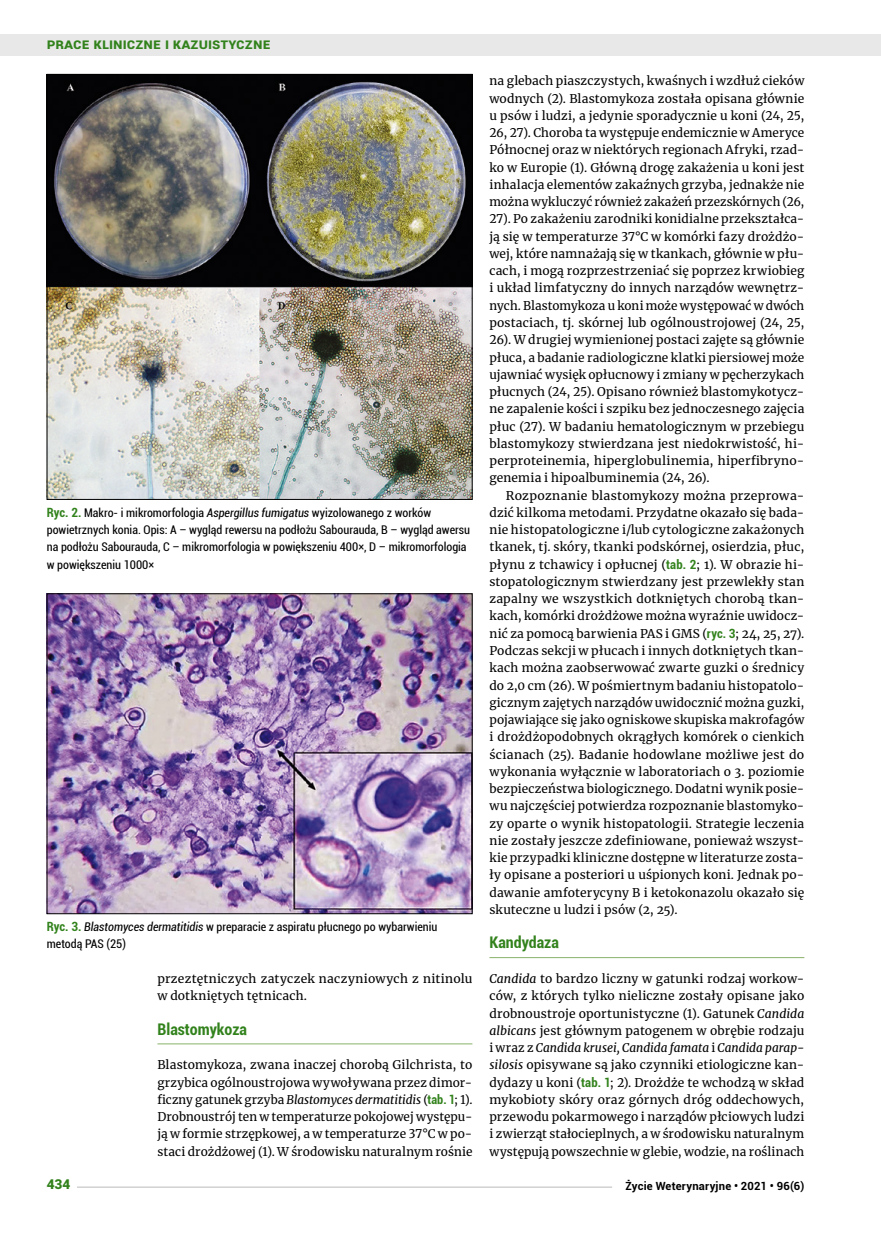
<style>
.page{position:relative;width:881px;height:1234px;background:#fff}
.page>*{position:absolute;margin:0;border:0;box-sizing:border-box;transform-origin:0 0}
.t1{font:700 condensed 16.05px "Roboto";color:#32821c}
.t2{font:700 15px "Roboto";color:#32821c}
.t3{font:900 13.5px "Roboto";color:#32821c}
.t4{font:12px/17.2px "Merriweather";letter-spacing:.015em;color:#000;text-align:justify}
.t5{font:condensed 12px/17.2px "Roboto";color:#000}
.t6{font:700 11.25px "Roboto";letter-spacing:.02em;color:#000}
.s1{font-weight:700;font-size:12.75px;color:#32821c}
.s2{font-style:italic}
.s3{font-family:"Roboto";font-weight:700;font-stretch:condensed;font-size:12.75px;color:#32821c}
</style>
<div class="page">
<hr style="left:157px;top:1043px;width:315px;height:1px;background:#96ba7b">
<hr style="left:489px;top:956px;width:315px;height:1px;background:#96ba7b">
<img style="left:49px;top:76px;width:421px;height:421px">
<img style="left:49px;top:595px;width:421px;height:316px">
<div style="left:47px;top:593px;width:425px;height:320px;border:1px solid #000"></div>
<div style="left:0;top:35px;width:880px;height:21px;background:#e8e8e8"></div>
<hr style="left:47px;top:1186px;width:565px;height:1px;background:#d2d1d1">
<div style="left:47px;top:1178px;width:30px;height:15px;background:#fff"></div>
<p class="t2" style="left:47px;top:33px;width:225px">Prace kliniczne i kazuistyczne</p>
<p class="t5" style="left:47px;top:503px;width:424px"><span class="s1">Ryc. 2.</span> Makro- i mikromorfologia <span class="s2">Aspergillus fumigatus</span> wyizolowanego z worków powietrznych konia. Opis: A – wygląd rewersu na podłożu Sabourauda, B – wygląd awersu na podłożu Sabourauda, C – mikromorfologia w powiększeniu 400×, D – mikromorfologia w powiększeniu 1000×</p>
<p class="t5" style="left:47px;top:917px;width:392px"><span class="s1">Ryc. 3.</span> <span class="s2">Blastomyces dermatitidis</span> w preparacie z aspiratu płucnego po wybarwieniu metodą PAS (25)</p>
<p class="t4" style="left:157px;top:969px;width:316px">przeztętniczych zatyczek naczyniowych z nitinolu w dotkniętych tętnicach.</p>
<h1 class="t1" style="left:157px;top:1017px;width:91px">Blastomykoza</h1>
<p class="t4" style="left:157px;top:1055px;width:316px">Blastomykoza, zwana inaczej chorobą Gilchrista, to grzybica ogólnoustrojowa wywoływana przez dimor&shy;ficzny gatunek grzyba <span class="s2">Blastomyces dermatitidis</span> (<span class="s3">tab. 1</span>; 1).<br>Drobnoustrój ten w temperaturze pokojowej występu&shy;ją w formie strzępkowej, a w temperaturze 37°C w po&shy;staci drożdżowej (1). W środowisku naturalnym rośnie</p>
<p class="t4" style="left:489px;top:72px;width:316px">na glebach piaszczystych, kwaśnych i wzdłuż cieków wodnych (2). Blastomykoza została opisana głównie u psów i ludzi, a jedynie sporadycznie u koni (24, 25, 26, 27). Choroba ta występuje endemicznie w Ameryce Północnej oraz w niektórych regionach Afryki, rzad&shy;ko w Europie (1). Główną drogę zakażenia u koni jest inhalacja elementów zakaźnych grzyba, jednakże nie można wykluczyć również zakażeń przezskórnych (26, 27). Po zakażeniu zarodniki konidialne przekształca&shy;ją się w temperaturze 37°C w komórki fazy drożdżo&shy;wej, które namnażają się w tkankach, głównie w płu&shy;cach, i mogą rozprzestrzeniać się poprzez krwiobieg i układ limfatyczny do innych narządów wewnętrz&shy;nych. Blastomykoza u koni może występować w dwóch postaciach, tj. skórnej lub ogólnoustrojowej (24, 25, 26). W drugiej wymienionej postaci zajęte są głównie płuca, a badanie radiologiczne klatki piersiowej może ujawniać wysięk opłucnowy i zmiany w pęcherzykach płucnych (24, 25). Opisano również blastomykotycz&shy;ne zapalenie kości i szpiku bez jednoczesnego zajęcia płuc (27). W badaniu hematologicznym w przebiegu blastomykozy stwierdzana jest niedokrwistość, hi&shy;perproteinemia, hiperglobulinemia, hiperfibryno&shy;genemia i hipoalbuminemia (24, 26).</p>
<p class="t4" style="left:489px;top:486px;width:316px;text-indent:16px">Rozpoznanie blastomykozy można przeprowa&shy;dzić kilkoma metodami. Przydatne okazało się bada&shy;nie histopatologiczne i/lub cytologiczne zakażonych tkanek, tj. skóry, tkanki podskórnej, osierdzia, płuc, płynu z tchawicy i opłucnej (<span class="s3">tab. 2</span>; 1). W obrazie hi&shy;stopatologicznym stwierdzany jest przewlekły stan zapalny we wszystkich dotkniętych chorobą tkan&shy;kach, komórki drożdżowe można wyraźnie uwidocz&shy;nić za pomocą barwienia PAS i GMS (<span class="s3">ryc. 3</span>; 24, 25, 27).<br>Podczas sekcji w płucach i innych dotkniętych tkan&shy;kach można zaobserwować zwarte guzki o średnicy do 2,0 cm (26). W pośmiertnym badaniu histopatolo&shy;gicznym zajętych narządów uwidocznić można guzki, pojawiające się jako ogniskowe skupiska makrofagów i drożdżopodobnych okrągłych komórek o cienkich ścianach (25). Badanie hodowlane możliwe jest do wykonania wyłącznie w laboratoriach o 3. poziomie bezpieczeństwa biologicznego. Dodatni wynik posie&shy;wu najczęściej potwierdza rozpoznanie blastomyko&shy;zy oparte o wynik histopatologii. Strategie leczenia nie zostały jeszcze zdefiniowane, ponieważ wszyst&shy;kie przypadki kliniczne dostępne w literaturze zosta&shy;ły opisane a posteriori u uśpionych koni. Jednak po&shy;dawanie amfoterycyny B i ketokonazolu okazało się skuteczne u ludzi i psów (2, 25).</p>
<h1 class="t1" style="left:489px;top:931px;width:71px">Kandydaza</h1>
<p class="t4" style="left:489px;top:969px;width:316px"><span class="s2">Candida</span> to bardzo liczny w gatunki rodzaj workow&shy;ców, z których tylko nieliczne zostały opisane jako drobnoustroje oportunistyczne (1). Gatunek <span class="s2">Candida albicans</span> jest głównym patogenem w obrębie rodzaju i wraz z <span class="s2">Candida krusei, Candida famata</span> i <span class="s2">Candida parap&shy;silosis</span> opisywane są jako czynniki etiologiczne kan&shy;dydazy u koni (<span class="s3">tab. 1</span>; 2). Drożdże te wchodzą w skład mykobioty skóry oraz górnych dróg oddechowych, przewodu pokarmowego i narządów płciowych ludzi i zwierząt stałocieplnych, a w środowisku naturalnym występują powszechnie w glebie, wodzie, na roślinach</p>
<p class="t3" style="left:47px;top:1174px;width:25px">434</p>
<p class="t6" style="left:625px;top:1177px;width:180px">Życie Weterynaryjne • 2021 • 96(6)</p>
</div>
